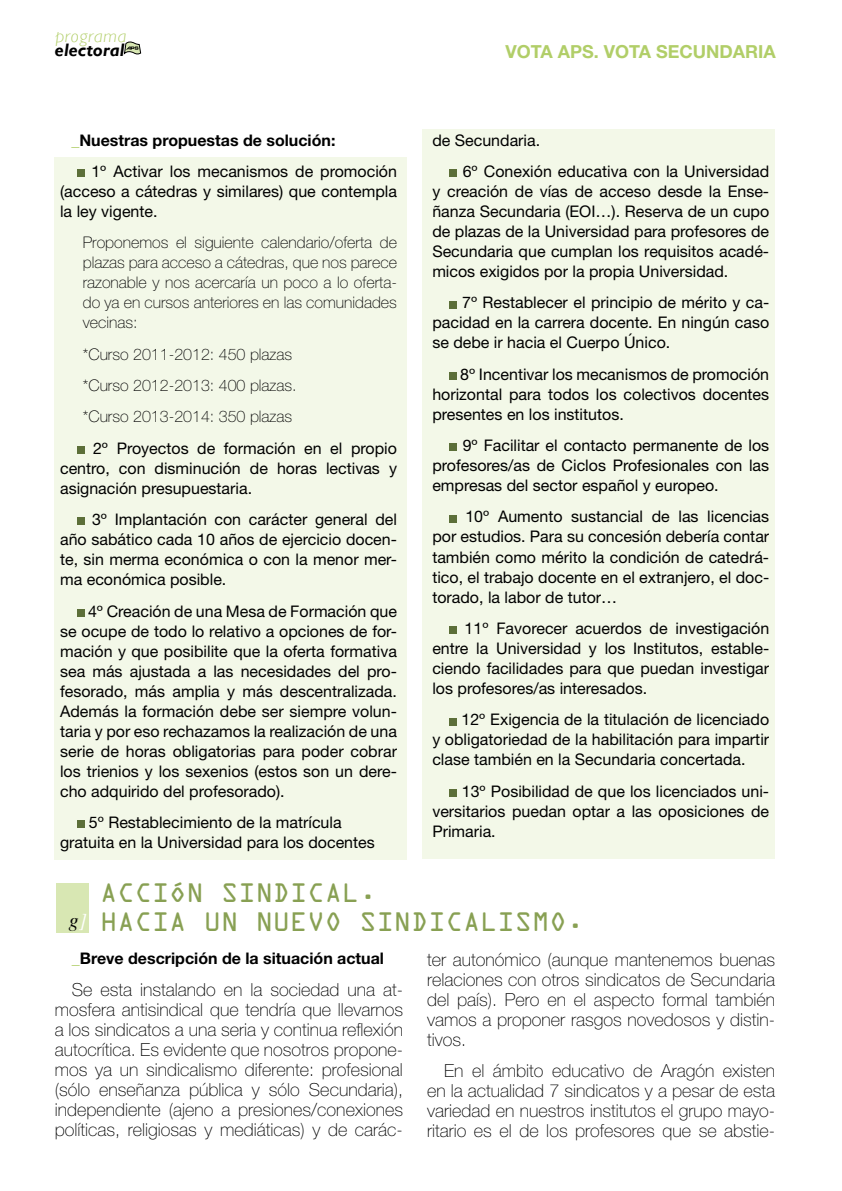
<style>
.page{position:relative;width:842px;height:1191px;background:#fff}
.page>*{position:absolute;margin:0;border:0;box-sizing:border-box;transform-origin:0 0}
.t1{font:24px/28.8px "OCRA Std";color:#88a053}
.t2{font:100 18px/20px "Helvetica Neue LT Std";color:#000;text-align:justify}
.t3{font:700 18px "Helvetica Neue LT Std";color:#b1ce68}
.t4{font:italic 700 18px "Gill Sans";color:#000}
.t5{font:italic 300 18px "Gill Sans";letter-spacing:.045em;color:#b1ce68}
.t6{font:16px/20px "Helvetica Neue LT Std";color:#000;text-align:justify}
.t7{font:100 16px/20px "Helvetica Neue LT Std";color:#000;text-align:justify}
.t8{font:700 16px "Helvetica Neue LT Std";color:#000}
.s1{font-weight:700;color:#b1ce68}
.s2{font-weight:700}
.s3{color:#b1ce68}
</style>
<div class="page">
<svg style="left:124px;top:41px;width:18px;height:14px"></svg>
<div style="left:54px;top:157px;width:353px;height:702px;background:#f3f8e8"></div>
<div style="left:422px;top:129px;width:353px;height:730px;background:#f3f8e8"></div>
<div style="left:56px;top:883px;width:33px;height:49px;background:#d8e7b3"></div>
<div style="left:77px;top:170px;width:7px;height:7px;background:#5c6f39"></div>
<div style="left:77px;top:446px;width:7px;height:8px;background:#5c6f39"></div>
<div style="left:77px;top:518px;width:7px;height:7px;background:#5c6f39"></div>
<div style="left:77px;top:609px;width:7px;height:7px;background:#5c6f39"></div>
<div style="left:77px;top:820px;width:7px;height:8px;background:#5c6f39"></div>
<div style="left:449px;top:170px;width:8px;height:7px;background:#5c6f39"></div>
<div style="left:449px;top:301px;width:8px;height:7px;background:#5c6f39"></div>
<div style="left:449px;top:372px;width:8px;height:8px;background:#5c6f39"></div>
<div style="left:449px;top:444px;width:8px;height:7px;background:#5c6f39"></div>
<div style="left:449px;top:515px;width:8px;height:7px;background:#5c6f39"></div>
<div style="left:449px;top:626px;width:8px;height:8px;background:#5c6f39"></div>
<div style="left:449px;top:718px;width:8px;height:7px;background:#5c6f39"></div>
<div style="left:449px;top:789px;width:8px;height:7px;background:#5c6f39"></div>
<p class="t5" style="left:55px;top:26px;width:72px">programa</p>
<p class="t4" style="left:55px;top:39px;width:71px">electoral</p>
<p class="t6" style="left:91px;top:124px;width:307px;line-height:31.4px;text-indent:-20px"><span class="s1">_</span><span class="s2">Nuestras propuestas de solución:<br></span>1º Activar los mecanismos de promoción</p>
<p class="t6" style="left:60px;top:181px;width:338px">(acceso a cátedras y similares) que contempla la ley vigente.</p>
<p class="t7" style="left:83px;top:233px;width:316px">Proponemos el siguiente calendario/oferta de plazas para acceso a cátedras, que nos parece razonable y nos acercaría un poco a lo oferta&shy;do ya en cursos anteriores en las comunidades vecinas:</p>
<p class="t7" style="left:83px;top:338px;width:215px;line-height:31.4px;text-align:left">*Curso 2011-2012: 450 plazas *Curso 2012-2013: 400 plazas. *Curso 2013-2014: 350 plazas</p>
<p class="t6" style="left:60px;top:438px;width:338px;text-indent:33px">2º Proyectos de formación en el propio centro, con disminución de horas lectivas y asignación presupuestaria.</p>
<p class="t6" style="left:60px;top:509px;width:338px;text-indent:32px">3º Implantación con carácter general del año sabático cada 10 años de ejercicio docen&shy;te, sin merma económica o con la menor mer&shy;ma económica posible.</p>
<p class="t6" style="left:60px;top:600px;width:338px;text-indent:28px">4º Creación de una Mesa de Formación que se ocupe de todo lo relativo a opciones de for&shy;mación y que posibilite que la oferta formativa sea más ajustada a las necesidades del pro&shy;fesorado, más amplia y más descentralizada.<br>Además la formación debe ser siempre volun&shy;taria y por eso rechazamos la realización de una serie de horas obligatorias para poder cobrar los trienios y los sexenios (estos son un dere&shy;cho adquirido del profesorado).</p>
<p class="t6" style="left:60px;top:812px;width:316px;text-align:center">5º Restablecimiento de la matrícula<br>gratuita en la Universidad para los docentes</p>
<p class="t3" style="left:505px;top:40px;width:272px">VOTA APS. VOTA SECUNDARIA</p>
<p class="t6" style="left:463px;top:124px;width:308px;line-height:31.4px;text-indent:-30px">de Secundaria.<br>6º Conexión educativa con la Universidad</p>
<p class="t6" style="left:432px;top:181px;width:338px">y creación de vías de acceso desde la Ense&shy;ñanza Secundaria (EOI…). Reserva de un cupo de plazas de la Universidad para profesores de Secundaria que cumplan los requisitos acadé&shy;micos exigidos por la propia Universidad.</p>
<p class="t6" style="left:432px;top:292px;width:338px;text-indent:30px">7º Restablecer el principio de mérito y ca&shy;pacidad en la carrera docente. En ningún caso se debe ir hacia el Cuerpo Único.</p>
<p class="t6" style="left:432px;top:364px;width:338px;text-indent:28px">8º Incentivar los mecanismos de promoción horizontal para todos los colectivos docentes presentes en los institutos.</p>
<p class="t6" style="left:432px;top:435px;width:338px;text-indent:30px">9º Facilitar el contacto permanente de los profesores/as de Ciclos Profesionales con las empresas del sector español y europeo.</p>
<p class="t6" style="left:432px;top:506px;width:338px;text-indent:33px">10º Aumento sustancial de las licencias por estudios. Para su concesión debería contar también como mérito la condición de catedrá&shy;tico, el trabajo docente en el extranjero, el doc&shy;torado, la labor de tutor…</p>
<p class="t6" style="left:432px;top:618px;width:338px;text-indent:32px">11º Favorecer acuerdos de investigación entre la Universidad y los Institutos, estable&shy;ciendo facilidades para que puedan investigar los profesores/as interesados.</p>
<p class="t6" style="left:432px;top:709px;width:338px;text-indent:29px">12º Exigencia de la titulación de licenciado y obligatoriedad de la habilitación para impartir clase también en la Secundaria concertada.</p>
<p class="t6" style="left:432px;top:780px;width:338px;text-indent:29px">13º Posibilidad de que los licenciados uni&shy;versitarios puedan optar a las oposiciones de Primaria.</p>
<h1 class="t1" style="left:69px;top:880px;width:517px;text-indent:31px">ACCIÓN SINDICAL.<br><sup>g</sup><sup>]</sup> HACIA UN NUEVO SINDICALISMO.</h1>
<p class="t8" style="left:72px;top:948px;width:314px"><span class="s3">_</span>Breve descripción de la situación actual</p>
<p class="t2" style="left:55px;top:979px;width:350px;text-indent:17px">Se esta instalando en la sociedad una at&shy;mosfera antisindical que tendría que llevarnos a los sindicatos a una seria y continua reflexión autocrítica. Es evidente que nosotros propone&shy;mos ya un sindicalismo diferente: profesional (sólo enseñanza pública y sólo Secundaria), independiente (ajeno a presiones/conexiones políticas, religiosas y mediáticas) y de carác-</p>
<p class="t2" style="left:427px;top:949px;width:350px">ter autonómico (aunque mantenemos buenas relaciones con otros sindicatos de Secundaria del país). Pero en el aspecto formal también vamos a proponer rasgos novedosos y distin&shy;tivos.</p>
<p class="t2" style="left:427px;top:1060px;width:350px;text-indent:17px">En el ámbito educativo de Aragón existen en la actualidad 7 sindicatos y a pesar de esta variedad en nuestros institutos el grupo mayo&shy;ritario es el de los profesores que se abstie-</p>
</div>
